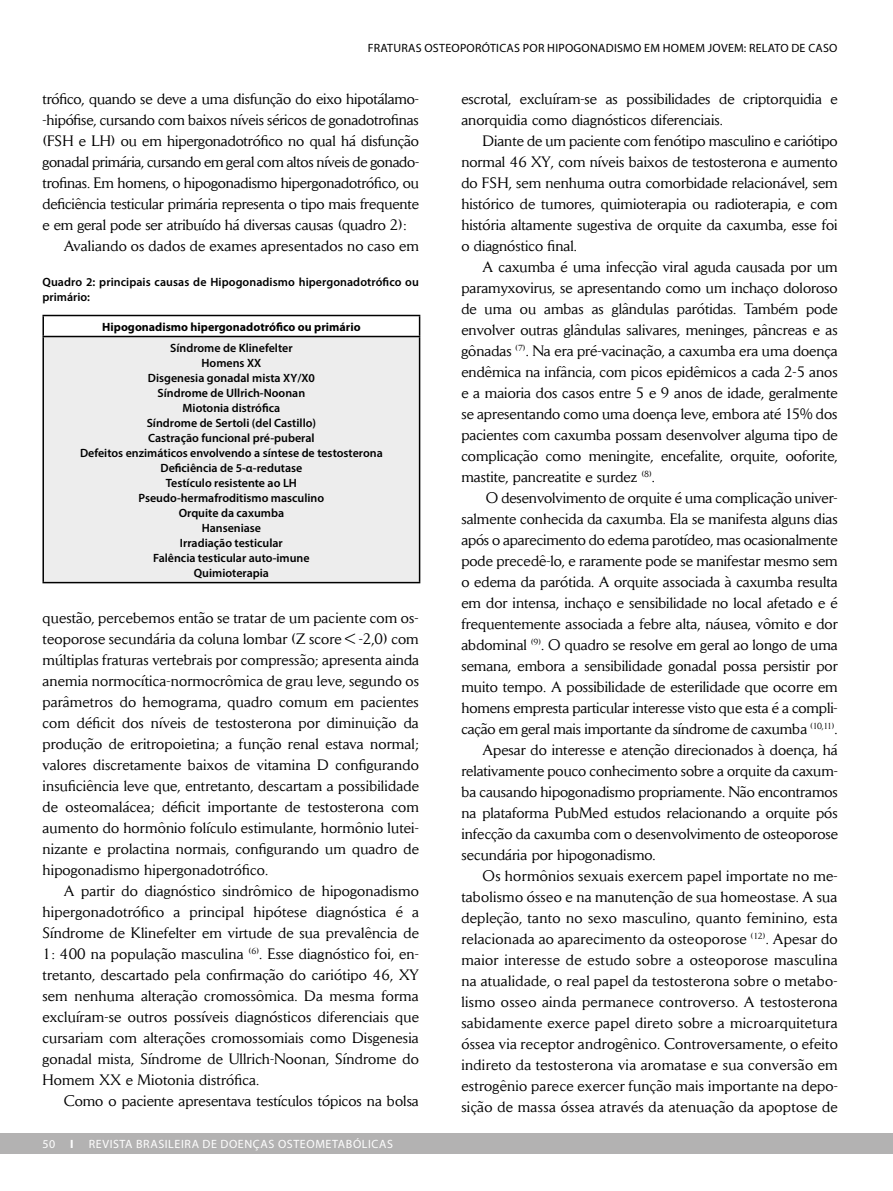
<style>
.page{position:relative;width:893px;height:1191px;background:#fff}
.page>*{position:absolute;margin:0;border:0;box-sizing:border-box;transform-origin:0 0}
.t1{font:15px/21px "Daily News";color:#000;text-align:justify}
.t2{font:15px "Daily News";letter-spacing:.02em;color:#000}
.t3{font:15px "Daily News";letter-spacing:-.02em;color:#000}
.t4{font:600 12px/15px "Myriad Pro";color:#000}
.t5{font:12px "Myriad Pro";letter-spacing:.02em;color:#000}
.t6{font:12px "Myriad Pro";letter-spacing:.05em;color:#fff}
.t7{font:700 12px "Myriad Pro";color:#000}
.s1{font-weight:700}
</style>
<div class="page">
<div style="left:0;top:1133px;width:893px;height:21px;background:#b3b2b2"></div>
<div style="left:43px;top:336px;width:377px;height:246px;background:#ededed"></div>
<hr style="left:42px;top:315px;width:378px;height:1px;background:#000">
<hr style="left:42px;top:316px;width:2px;height:20px;background:#000">
<svg style="left:419px;top:316px;width:1px;height:20px"></svg>
<hr style="left:42px;top:336px;width:378px;height:1px;background:#000">
<hr style="left:42px;top:337px;width:2px;height:245px;background:#000">
<hr style="left:419px;top:337px;width:1px;height:245px;background:#000">
<hr style="left:42px;top:582px;width:378px;height:1px;background:#000">
<p class="t5" style="left:368px;top:40px;width:471px">FRATURAS OSTEOPORÓTICAS POR HIPOGONADISMO EM HOMEM JOVEM: RELATO DE CASO</p>
<p class="t1" style="left:43px;top:88px;width:378px">trófico, quando se deve a uma disfunção do eixo hipotálamo-</p>
<p class="t1" style="left:43px;top:109px;width:378px">-hipófise, cursando com baixos níveis séricos de gonadotrofinas</p>
<p class="t1" style="left:43px;top:130px;width:378px">(FSH e LH) ou em hipergonadotrófico no qual há disfunção</p>
<p class="t3" style="left:43px;top:152px;width:378px">gonadal primária, cursando em geral com altos níveis de gonado-</p>
<p class="t1" style="left:43px;top:172px;width:378px">trofinas. Em homens, o hipogonadismo hipergonadotrófico, ou</p>
<p class="t1" style="left:43px;top:193px;width:378px">deficiência testicular primária representa o tipo mais frequente</p>
<p class="t1" style="left:43px;top:214px;width:365px">e em geral pode ser atribuído há diversas causas (quadro 2):</p>
<p class="t1" style="left:64px;top:235px;width:357px">Avaliando os dados de exames apresentados no caso em</p>
<p class="t4" style="left:43px;top:274px;width:378px">Quadro 2: principais causas de Hipogonadismo hipergonadotrófico ou primário:</p>
<p class="t7" style="left:102px;top:319px;width:260px">Hipogonadismo hipergonadotrófico ou primário</p>
<p class="t4" style="left:80px;top:340px;width:304px;text-align:center">Síndrome de Klinefelter<br>Homens XX<br>Disgenesia gonadal mista XY/X0<br>Síndrome de Ullrich-Noonan<br>Miotonia distrófica<br>Síndrome de Sertoli (del Castillo)<br>Castração funcional pré-puberal<br>Defeitos enzimáticos envolvendo a síntese de testosterona<br>Deficiência de 5-α-redutase<br>Testículo resistente ao LH<br>Pseudo-hermafroditismo masculino<br>Orquite da caxumba<br>Hanseniase<br>Irradiação testicular<br>Falência testicular auto-imune<br>Quimioterapia</p>
<p class="t1" style="left:43px;top:607px;width:378px">questão, percebemos então se tratar de um paciente com os&shy;teoporose secundária da coluna lombar (Z score &lt; -2,0) com múltiplas fraturas vertebrais por compressão; apresenta ainda anemia normocítica-normocrômica de grau leve, segundo os parâmetros do hemograma, quadro comum em pacientes com déficit dos níveis de testosterona por diminuição da produção de eritropoietina; a função renal estava normal; valores discretamente baixos de vitamina D configurando insuficiência leve que, entretanto, descartam a possibilidade de osteomalácea; déficit importante de testosterona com aumento do hormônio folículo estimulante, hormônio lutei&shy;nizante e prolactina normais, configurando um quadro de hipogonadismo hipergonadotrófico.</p>
<p class="t1" style="left:43px;top:880px;width:378px;text-indent:21px">A partir do diagnóstico sindrômico de hipogonadismo hipergonadotrófico a principal hipótese diagnóstica é a Síndrome de Klinefelter em virtude de sua prevalência de 1: 400 na população masculina <sup>(6)</sup>. Esse diagnóstico foi, en&shy;tretanto, descartado pela confirmação do cariótipo 46, XY sem nenhuma alteração cromossômica. Da mesma forma excluíram-se outros possíveis diagnósticos diferenciais que cursariam com alterações cromossomiais como Disgenesia gonadal mista, Síndrome de Ullrich-Noonan, Síndrome do Homem XX e Miotonia distrófica.</p>
<p class="t1" style="left:64px;top:1090px;width:357px">Como o paciente apresentava testículos tópicos na bolsa</p>
<p class="t6" style="left:42px;top:1136px;width:33px">50 <span class="s1">I</span></p>
<p class="t6" style="left:89px;top:1136px;width:306px">REVISTA BRASILEIRA DE DOENÇAS OSTEOMETABÓLICAS</p>
<p class="t1" style="left:461px;top:88px;width:378px">escrotal, excluíram-se as possibilidades de criptorquidia e anorquidia como diagnósticos diferenciais.</p>
<p class="t1" style="left:461px;top:130px;width:378px;text-indent:21px">Diante de um paciente com fenótipo masculino e cariótipo normal 46 XY, com níveis baixos de testosterona e aumento do FSH, sem nenhuma outra comorbidade relacionável, sem histórico de tumores, quimioterapia ou radioterapia, e com história altamente sugestiva de orquite da caxumba, esse foi o diagnóstico final.</p>
<p class="t1" style="left:461px;top:256px;width:378px;text-indent:21px">A caxumba é uma infecção viral aguda causada por um paramyxovirus, se apresentando como um inchaço doloroso de uma ou ambas as glândulas parótidas. Também pode envolver outras glândulas salivares, meninges, pâncreas e as gônadas <sup>(7)</sup>. Na era pré-vacinação, a caxumba era uma doença endêmica na infância, com picos epidêmicos a cada 2-5 anos e a maioria dos casos entre 5 e 9 anos de idade, geralmente se apresentando como uma doença leve, embora até 15% dos pacientes com caxumba possam desenvolver alguma tipo de complicação como meningite, encefalite, orquite, ooforite, mastite, pancreatite e surdez <sup>(8)</sup>.</p>
<p class="t1" style="left:486px;top:487px;width:353px">O desenvolvimento de orquite é uma complicação univer-</p>
<p class="t1" style="left:461px;top:508px;width:378px">salmente conhecida da caxumba. Ela se manifesta alguns dias</p>
<p class="t1" style="left:461px;top:529px;width:378px">após o aparecimento do edema parotídeo, mas ocasionalmente</p>
<p class="t1" style="left:461px;top:550px;width:378px">pode precedê-lo, e raramente pode se manifestar mesmo sem</p>
<p class="t1" style="left:461px;top:571px;width:378px">o edema da parótida. A orquite associada à caxumba resulta</p>
<p class="t1" style="left:461px;top:592px;width:378px">em dor intensa, inchaço e sensibilidade no local afetado e é</p>
<p class="t1" style="left:461px;top:613px;width:378px">frequentemente associada a febre alta, náusea, vômito e dor</p>
<p class="t1" style="left:461px;top:634px;width:378px">abdominal <sup>(9)</sup>. O quadro se resolve em geral ao longo de uma</p>
<p class="t1" style="left:461px;top:655px;width:378px">semana, embora a sensibilidade gonadal possa persistir por</p>
<p class="t1" style="left:461px;top:676px;width:378px">muito tempo. A possibilidade de esterilidade que ocorre em</p>
<p class="t1" style="left:461px;top:697px;width:378px">homens empresta particular interesse visto que esta é a compli-</p>
<p class="t1" style="left:461px;top:718px;width:378px">cação em geral mais importante da síndrome de caxumba <sup>(10,11)</sup>.</p>
<p class="t1" style="left:483px;top:739px;width:357px">Apesar do interesse e atenção direcionados à doença, há</p>
<p class="t1" style="left:461px;top:760px;width:378px">relativamente pouco conhecimento sobre a orquite da caxum-</p>
<p class="t1" style="left:461px;top:781px;width:378px">ba causando hipogonadismo propriamente. Não encontramos</p>
<p class="t1" style="left:461px;top:802px;width:378px">na plataforma PubMed estudos relacionando a orquite pós</p>
<p class="t1" style="left:461px;top:823px;width:378px">infecção da caxumba com o desenvolvimento de osteoporose</p>
<p class="t1" style="left:461px;top:844px;width:196px">secundária por hipogonadismo.</p>
<p class="t2" style="left:483px;top:866px;width:357px">Os hormônios sexuais exercem papel importate no me-</p>
<p class="t1" style="left:461px;top:886px;width:378px">tabolismo ósseo e na manutenção de sua homeostase. A sua</p>
<p class="t2" style="left:461px;top:908px;width:378px">depleção, tanto no sexo masculino, quanto feminino, esta</p>
<p class="t2" style="left:461px;top:929px;width:378px">relacionada ao aparecimento da osteoporose <sup>(12)</sup>. Apesar do</p>
<p class="t2" style="left:461px;top:950px;width:378px">maior interesse de estudo sobre a osteoporose masculina</p>
<p class="t2" style="left:461px;top:971px;width:378px">na atualidade, o real papel da testosterona sobre o metabo-</p>
<p class="t2" style="left:461px;top:992px;width:378px">lismo osseo ainda permanece controverso. A testosterona</p>
<p class="t2" style="left:461px;top:1013px;width:378px">sabidamente exerce papel direto sobre a microarquitetura</p>
<p class="t1" style="left:461px;top:1033px;width:378px">óssea via receptor androgênico. Controversamente, o efeito</p>
<p class="t2" style="left:461px;top:1055px;width:378px">indireto da testosterona via aromatase e sua conversão em</p>
<p class="t1" style="left:461px;top:1075px;width:378px">estrogênio parece exercer função mais importante na depo-</p>
<p class="t2" style="left:461px;top:1097px;width:378px">sição de massa óssea através da atenuação da apoptose de</p>
</div>
